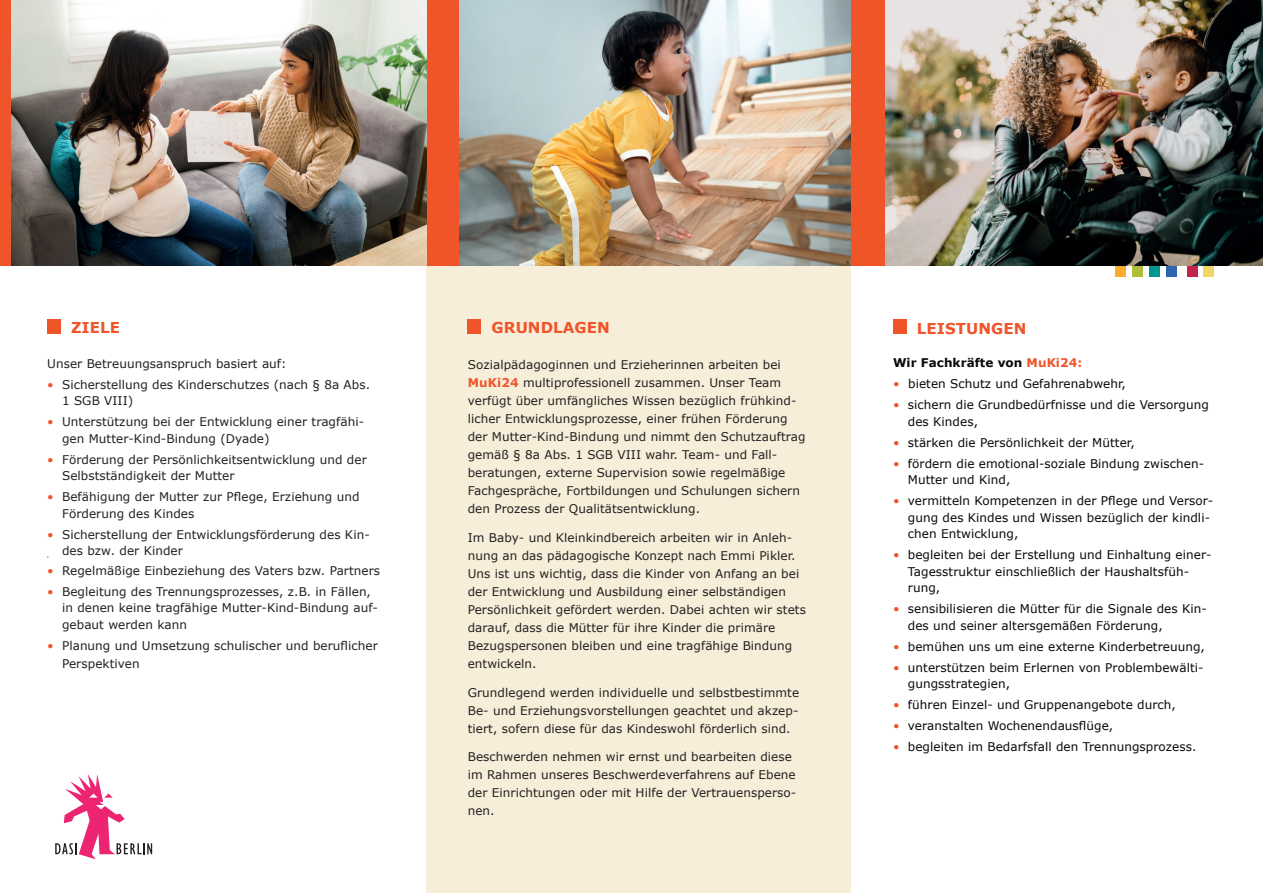
<style>
.page{position:relative;width:1263px;height:893px;background:#fff}
.page>*{position:absolute;margin:0;border:0;box-sizing:border-box;transform-origin:0 0}
.t1{font:700 15px "Verdana";letter-spacing:.005em;color:#f05429}
.t2{font:12px/18px "Verdana";letter-spacing:.005em;color:#231f20}
.t3{font:12px/16.5px "Verdana";letter-spacing:.005em;color:#09080c}
.t4{font:700 12px "Verdana";letter-spacing:.005em;color:#09080c}
.t5{font:3px "Verdana";color:#231f20}
.s1{color:#f05429}
.s2{font-weight:700;color:#f05429}
</style>
<div class="page">
<div style="left:426px;top:0;width:425px;height:893px;background:#f7eed9"></div>
<div style="left:47px;top:319px;width:14px;height:15px;background:#f05429"></div>
<div style="left:468px;top:319px;width:13px;height:15px;background:#f05429"></div>
<div style="left:893px;top:319px;width:13px;height:15px;background:#f05429"></div>
<svg style="left:1132px;top:266px;width:11px;height:11px"></svg>
<div style="left:1149px;top:266px;width:11px;height:11px;background:#009792"></div>
<div style="left:1203px;top:266px;width:11px;height:11px;background:#f1d661"></div>
<svg style="left:1166px;top:266px;width:11px;height:11px"></svg>
<svg style="left:1187px;top:266px;width:11px;height:11px"></svg>
<svg style="left:1115px;top:266px;width:11px;height:11px"></svg>
<img style="left:884px;top:0;width:379px;height:266px">
<div style="left:0;top:0;width:35px;height:266px;background:#f05429"></div>
<img style="left:458px;top:0;width:393px;height:266px">
<div style="left:426px;top:0;width:32px;height:266px;background:#f05429"></div>
<div style="left:851px;top:0;width:33px;height:266px;background:#f05429"></div>
<img style="left:11px;top:0;width:415px;height:266px">
<svg style="left:55px;top:774px;width:97px;height:85px"></svg>
<p class="t1" style="left:71px;top:317px;width:50px">ZIELE</p>
<p class="t2" style="left:47px;top:354px;width:241px">Unser Betreuungsanspruch basiert auf:</p>
<p class="t2" style="left:62px;top:376px;width:309px;line-height:16.5px;text-indent:-15px"><span class="s1">•</span> Sicherstellung des Kinderschutzes (nach § 8a Abs.<br>1 SGB VIII)</p>
<p class="t2" style="left:62px;top:413px;width:304px;line-height:16.5px;text-indent:-15px"><span class="s1">•</span> Unterstützung bei der Entwicklung einer tragfähi&shy;gen Mutter-Kind-Bindung (Dyade)</p>
<p class="t2" style="left:62px;top:451px;width:306px;line-height:16.5px;text-indent:-15px"><span class="s1">•</span> Förderung der Persönlichkeitsentwicklung und der<br>Selbstständigkeit der Mutter</p>
<p class="t2" style="left:62px;top:488px;width:299px;line-height:16.5px;text-indent:-15px"><span class="s1">•</span> Befähigung der Mutter zur Pflege, Erziehung und<br>Förderung des Kindes</p>
<p class="t2" style="left:62px;top:526px;width:309px;line-height:16.5px;text-indent:-15px"><span class="s1">•</span> Sicherstellung der Entwicklungsförderung des Kin&shy;des bzw. der Kinder</p>
<p class="t5" style="left:47px;top:555px;width:3px">•</p>
<p class="t2" style="left:47px;top:561px;width:334px"><span class="s1">•</span> Regelmäßige Einbeziehung des Vaters bzw. Partners</p>
<p class="t2" style="left:62px;top:583px;width:317px;line-height:16.5px;text-indent:-15px"><span class="s1">•</span> Begleitung des Trennungsprozesses, z.B. in Fällen, in denen keine tragfähige Mutter-Kind-Bindung auf&shy;gebaut werden kann</p>
<p class="t2" style="left:62px;top:636px;width:317px;text-indent:-15px"><span class="s1">•</span> Planung und Umsetzung schulischer und beruflicher<br>Perspektiven</p>
<p class="t1" style="left:492px;top:317px;width:120px">GRUNDLAGEN</p>
<p class="t2" style="left:468px;top:356px;width:339px">Sozialpädagoginnen und Erzieherinnen arbeiten bei <span class="s2">MuKi24</span> multiprofessionell zusammen. Unser Team verfügt über umfängliches Wissen bezüglich frühkind&shy;licher Entwicklungsprozesse, einer frühen Förderung der Mutter-Kind-Bindung und nimmt den Schutzauftrag gemäß § 8a Abs. 1 SGB VIII wahr. Team- und Fall&shy;beratungen, externe Supervision sowie regelmäßige Fachgespräche, Fortbildungen und Schulungen sichern den Prozess der Qualitätsentwicklung.</p>
<p class="t2" style="left:468px;top:528px;width:340px">Im Baby- und Kleinkindbereich arbeiten wir in Anleh&shy;nung an das pädagogische Konzept nach Emmi Pikler.<br>Uns ist uns wichtig, dass die Kinder von Anfang an bei der Entwicklung und Ausbildung einer selbständigen Persönlichkeit gefördert werden. Dabei achten wir stets darauf, dass die Mütter für ihre Kinder die primäre Bezugspersonen bleiben und eine tragfähige Bindung entwickeln.</p>
<p class="t2" style="left:468px;top:683px;width:333px;text-align:justify">Grundlegend werden individuelle und selbstbestimmte Be- und Erziehungsvorstellungen geachtet und akzep&shy;tiert, sofern diese für das Kindeswohl förderlich sind.</p>
<p class="t2" style="left:468px;top:748px;width:330px">Beschwerden nehmen wir ernst und bearbeiten diese im Rahmen unseres Beschwerdeverfahrens auf Ebene der Einrichtungen oder mit Hilfe der Vertrauensperso&shy;nen.</p>
<p class="t1" style="left:917px;top:318px;width:111px">LEISTUNGEN</p>
<p class="t4" style="left:893px;top:355px;width:191px">Wir Fachkräfte von <span class="s1">MuKi24:</span></p>
<p class="t3" style="left:893px;top:376px;width:234px"><span class="s1">•</span> bieten Schutz und Gefahrenabwehr,</p>
<p class="t3" style="left:908px;top:397px;width:302px;text-indent:-15px"><span class="s1">•</span> sichern die Grundbedürfnisse und die Versorgung des Kindes,</p>
<p class="t3" style="left:893px;top:434px;width:243px"><span class="s1">•</span> stärken die Persönlichkeit der Mütter,</p>
<p class="t3" style="left:908px;top:455px;width:298px;text-indent:-15px"><span class="s1">•</span> fördern die emotional-soziale Bindung zwischen-<br>Mutter und Kind,</p>
<p class="t3" style="left:908px;top:493px;width:307px;text-indent:-15px"><span class="s1">•</span> vermitteln Kompetenzen in der Pflege und Versor&shy;gung des Kindes und Wissen bezüglich der kindli&shy;chen Entwicklung,</p>
<p class="t3" style="left:908px;top:547px;width:305px;text-indent:-15px"><span class="s1">•</span> begleiten bei der Erstellung und Einhaltung einer-<br>Tagesstruktur einschließlich der Haushaltsfüh&shy;rung,</p>
<p class="t3" style="left:908px;top:601px;width:300px;text-indent:-15px"><span class="s1">•</span> sensibilisieren die Mütter für die Signale des Kin&shy;des und seiner altersgemäßen Förderung,</p>
<p class="t3" style="left:893px;top:638px;width:313px"><span class="s1">•</span> bemühen uns um eine externe Kinderbetreuung,</p>
<p class="t3" style="left:908px;top:659px;width:297px;text-indent:-15px"><span class="s1">•</span> unterstützen beim Erlernen von Problembewälti&shy;gungsstrategien,</p>
<p class="t3" style="left:893px;top:697px;width:284px"><span class="s1">•</span> führen Einzel- und Gruppenangebote durch,</p>
<p class="t3" style="left:893px;top:718px;width:222px"><span class="s1">•</span> veranstalten Wochenendausflüge,</p>
<p class="t3" style="left:893px;top:739px;width:305px"><span class="s1">•</span> begleiten im Bedarfsfall den Trennungsprozess.</p>
</div>
